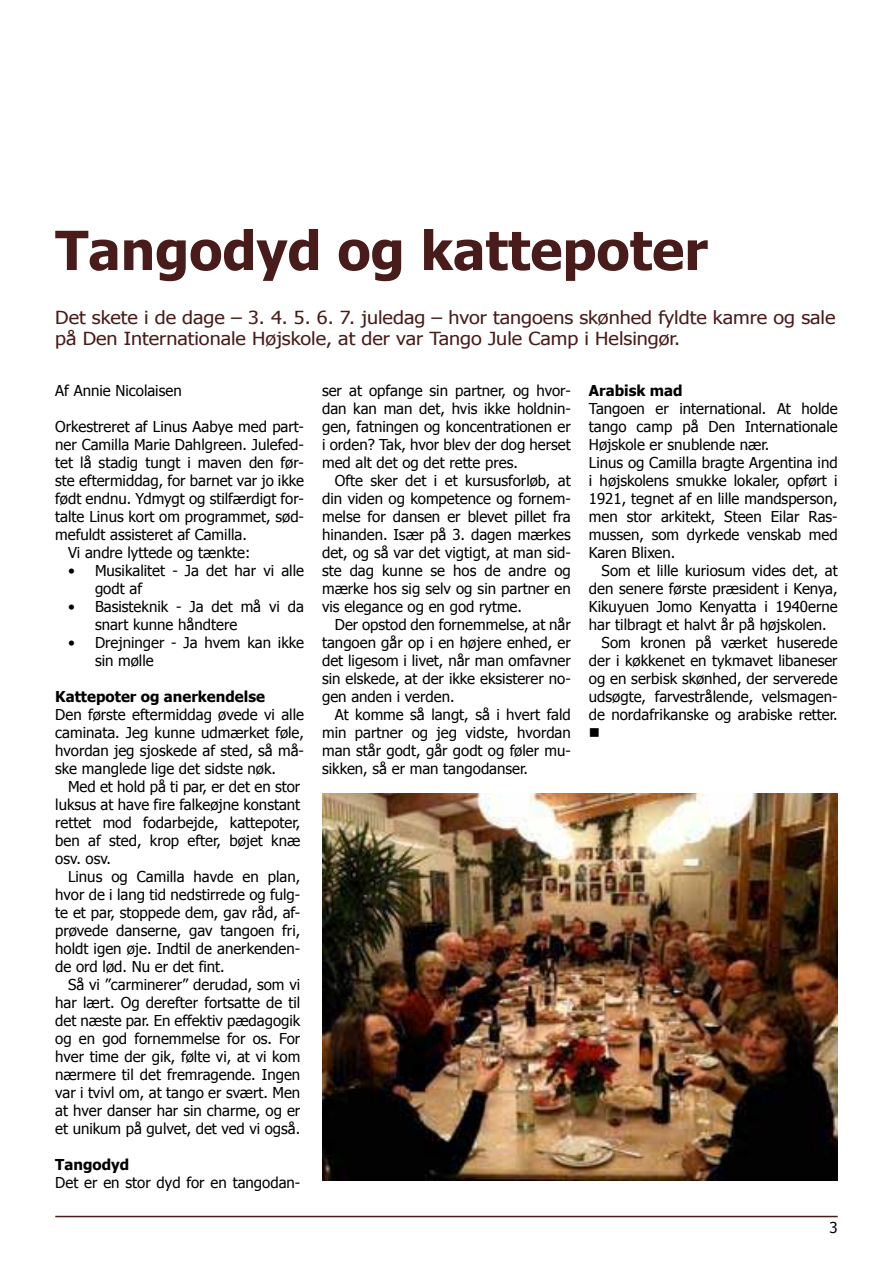
<style>
.page{position:relative;width:893px;height:1263px;background:#fff}
.page>*{position:absolute;margin:0;border:0;box-sizing:border-box;transform-origin:0 0}
.t1{font:700 54px "Tahoma";color:#471c1a}
.t2{font:18px/21px "Tahoma";color:#471c1a;scale:1.1 1}
.t3{font:15px/18px "Tahoma";color:#000;text-align:justify}
.t4{font:700 15px "Tahoma";color:#000}
.t5{font:15px "Wingdings";color:#000}
</style>
<div class="page">
<hr style="left:55px;top:1216px;width:783px;height:1px;background:#471c1a">
<img style="left:322px;top:794px;width:516px;height:387px">
<h1 class="t1" style="left:55px;top:212px;width:654px">Tangodyd og kattepoter</h1>
<p class="t2" style="left:55px;top:306px;width:711px">Det skete i de dage – 3. 4. 5. 6. 7. juledag – hvor tangoens skønhed fyldte kamre og sale på Den Internationale Højskole, at der var Tango Jule Camp i Helsingør.</p>
<p class="t4" style="left:589px;top:380px;width:95px">Arabisk mad</p>
<p class="t3" style="left:589px;top:399px;width:250px;text-align:left">Tangoen er international. At holde tango camp på Den Internationale<br>Højskole er snublende nær.<br>Linus og Camilla bragte Argentina ind i højskolens smukke lokaler, opført i<br>1921, tegnet af en lille mandsperson, men stor arkitekt, Steen Eilar Ras&shy;mussen, som dyrkede venskab med<br>Karen Blixen.</p>
<p class="t3" style="left:602px;top:561px;width:238px">Som et lille kuriosum vides det, at</p>
<p class="t3" style="left:589px;top:579px;width:250px">den senere første præsident i Kenya,</p>
<p class="t3" style="left:589px;top:597px;width:250px">Kikuyuen Jomo Kenyatta i 1940erne</p>
<p class="t3" style="left:589px;top:615px;width:239px">har tilbragt et halvt år på højskolen.</p>
<p class="t3" style="left:602px;top:633px;width:238px">Som kronen på værket huserede</p>
<p class="t3" style="left:589px;top:651px;width:250px">der i køkkenet en tykmavet libaneser</p>
<p class="t3" style="left:589px;top:669px;width:250px">og en serbisk skønhed, der serverede</p>
<p class="t3" style="left:589px;top:687px;width:250px">udsøgte, farvestrålende, velsmagen-</p>
<p class="t3" style="left:589px;top:705px;width:250px">de nordafrikanske og arabiske retter.</p>
<p class="t5" style="left:589px;top:725px;width:13px">■</p>
<p class="t3" style="left:55px;top:381px;width:128px">Af Annie Nicolaisen</p>
<p class="t3" style="left:55px;top:417px;width:250px">Orkestreret af Linus Aabye med part-</p>
<p class="t3" style="left:55px;top:435px;width:250px">ner Camilla Marie Dahlgreen. Julefed-</p>
<p class="t3" style="left:55px;top:453px;width:250px">tet lå stadig tungt i maven den før-</p>
<p class="t3" style="left:55px;top:471px;width:250px">ste eftermiddag, for barnet var jo ikke</p>
<p class="t3" style="left:55px;top:489px;width:250px">født endnu. Ydmygt og stilfærdigt for-</p>
<p class="t3" style="left:55px;top:507px;width:250px">talte Linus kort om programmet, sød-</p>
<p class="t3" style="left:55px;top:525px;width:193px">mefuldt assisteret af Camilla.</p>
<p class="t3" style="left:68px;top:543px;width:184px">Vi andre lyttede og tænkte:</p>
<p class="t3" style="left:95px;top:561px;width:210px;text-indent:-27px">• Musikalitet - Ja det har vi alle godt af</p>
<p class="t3" style="left:95px;top:597px;width:211px;text-indent:-27px">• Basisteknik - Ja det må vi da snart kunne håndtere</p>
<p class="t3" style="left:95px;top:633px;width:211px;text-indent:-27px">• Drejninger - Ja hvem kan ikke sin mølle</p>
<p class="t4" style="left:55px;top:686px;width:211px">Kattepoter og anerkendelse</p>
<p class="t3" style="left:55px;top:705px;width:250px">Den første eftermiddag øvede vi alle caminata. Jeg kunne udmærket føle, hvordan jeg sjoskede af sted, så må&shy;ske manglede lige det sidste nøk.</p>
<p class="t3" style="left:55px;top:777px;width:247px;text-indent:13px">Med et hold på ti par, er det en stor luksus at have fire falkeøjne konstant rettet mod fodarbejde, kattepoter, ben af sted, krop efter, bøjet knæ osv. osv.</p>
<p class="t3" style="left:55px;top:867px;width:247px;text-indent:13px">Linus og Camilla havde en plan, hvor de i lang tid nedstirrede og fulg&shy;te et par, stoppede dem, gav råd, af&shy;prøvede danserne, gav tangoen fri, holdt igen øje. Indtil de anerkenden&shy;de ord lød. Nu er det fint.</p>
<p class="t3" style="left:55px;top:975px;width:247px;text-indent:13px">Så vi ”carminerer” derudad, som vi har lært. Og derefter fortsatte de til det næste par. En effektiv pædagogik og en god fornemmelse for os. For hver time der gik, følte vi, at vi kom nærmere til det fremragende. Ingen var i tvivl om, at tango er svært. Men at hver danser har sin charme, og er et unikum på gulvet, det ved vi også.</p>
<p class="t4" style="left:55px;top:1154px;width:75px">Tangodyd</p>
<p class="t3" style="left:55px;top:1173px;width:247px">Det er en stor dyd for en tangodan-</p>
<p class="t3" style="left:322px;top:381px;width:250px">ser at opfange sin partner, og hvor&shy;dan kan man det, hvis ikke holdnin&shy;gen, fatningen og koncentrationen er i orden? Tak, hvor blev der dog herset med alt det og det rette pres.</p>
<p class="t3" style="left:322px;top:471px;width:250px;text-indent:13px">Ofte sker det i et kursusforløb, at din viden og kompetence og fornem&shy;melse for dansen er blevet pillet fra hinanden. Især på 3. dagen mærkes det, og så var det vigtigt, at man sid&shy;ste dag kunne se hos de andre og mærke hos sig selv og sin partner en vis elegance og en god rytme.</p>
<p class="t3" style="left:322px;top:615px;width:250px;text-indent:13px">Der opstod den fornemmelse, at når tangoen går op i en højere enhed, er det ligesom i livet, når man omfavner sin elskede, at der ikke eksisterer no&shy;gen anden i verden.</p>
<p class="t3" style="left:322px;top:705px;width:250px;text-indent:13px">At komme så langt, så i hvert fald min partner og jeg vidste, hvordan man står godt, går godt og føler mu&shy;sikken, så er man tangodanser.</p>
<p class="t3" style="left:829px;top:1218px;width:10px">3</p>
</div>
